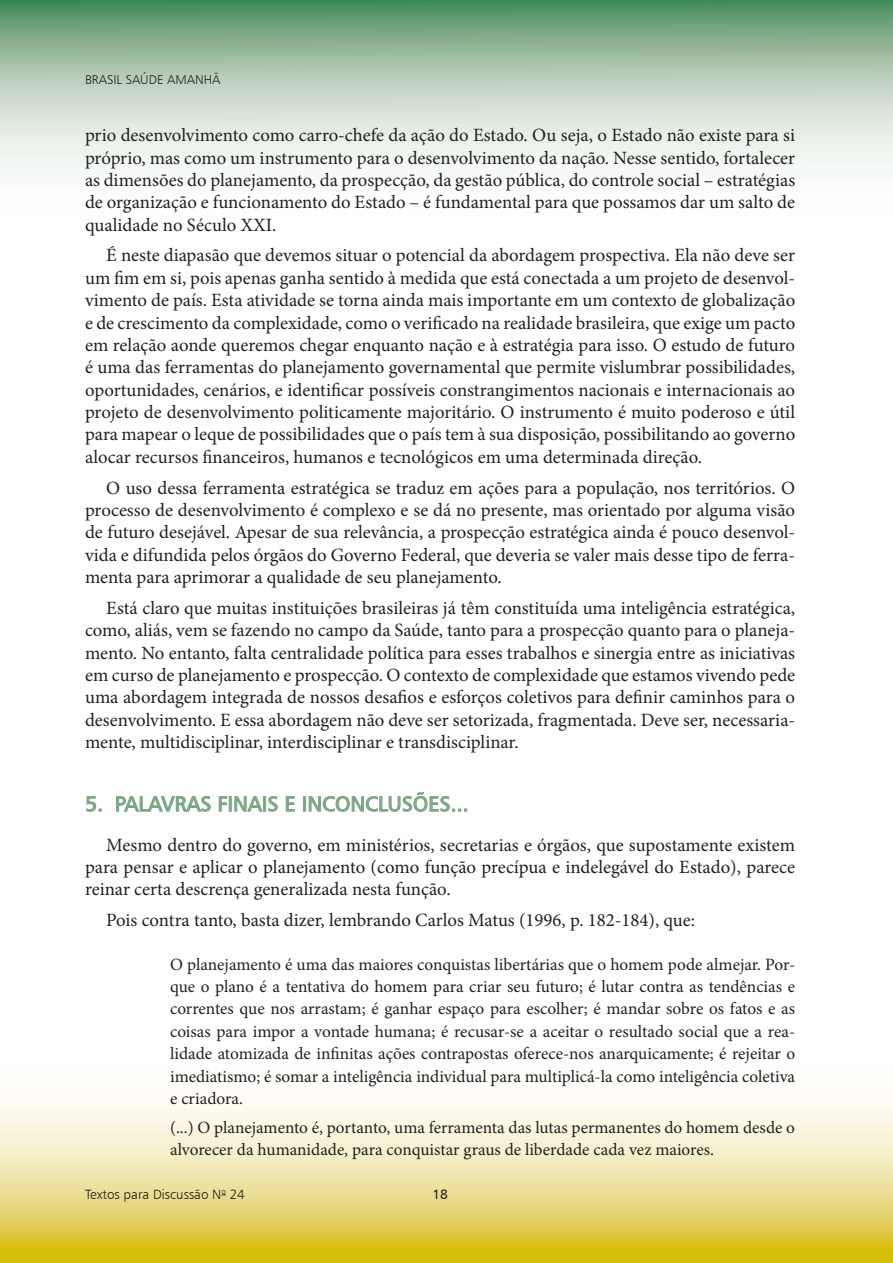
<style>
.page{position:relative;width:893px;height:1263px;background:#fff}
.page>*{position:absolute;margin:0;border:0;box-sizing:border-box;transform-origin:0 0}
.t1{font:21px "Humanist 777 BT Roman B";color:#7ba682}
.t2{font:18.75px/22.4px "Minion Pro";color:#231f20;text-align:justify}
.t3{font:17.25px/22.4px "Minion Pro";color:#231f20;text-align:justify}
.t4{font:13.5px "Humanist 777 BT Light B";color:#231f20}
.t5{font:13.5px "Humanist 777 BT Roman B";color:#231f20}
.t6{font:12.75px "Humanist 777 BT Light B";color:#231f20}
</style>
<div class="page">
<svg style="left:0;top:1099px;width:893px;height:164px;background:#ecdf95"></svg>
<svg style="left:0;top:0;width:893px;height:168px;background:#b2ccb6"></svg>
<svg style="left:86px;top:796px;width:15px;height:16px"></svg>
<svg style="left:116px;top:796px;width:95px;height:16px"></svg>
<svg style="left:219px;top:796px;width:8px;height:16px"></svg>
<div style="left:229px;top:796px;width:3px;height:15px;border:1px solid #7ba682"></div>
<svg style="left:234px;top:796px;width:44px;height:16px"></svg>
<svg style="left:286px;top:796px;width:9px;height:16px"></svg>
<div style="left:303px;top:796px;width:3px;height:15px;border:1px solid #7ba682"></div>
<svg style="left:309px;top:791px;width:158px;height:21px"></svg>
<p class="t6" style="left:85px;top:72px;width:137px">BRASIL SAÚDE AMANHÃ</p>
<p class="t2" style="left:85px;top:124px;width:712px">prio desenvolvimento como carro-chefe da ação do Estado. Ou seja, o Estado não existe para si próprio, mas como um instrumento para o desenvolvimento da nação. Nesse sentido, fortalecer as dimensões do planejamento, da prospecção, da gestão pública, do controle social – estratégias de organização e funcionamento do Estado – é fundamental para que possamos dar um salto de qualidade no Século XXI.</p>
<p class="t2" style="left:85px;top:244px;width:712px;text-indent:21px">É neste diapasão que devemos situar o potencial da abordagem prospectiva. Ela não deve ser um fim em si, pois apenas ganha sentido à medida que está conectada a um projeto de desenvol&shy;vimento de país. Esta atividade se torna ainda mais importante em um contexto de globalização e de crescimento da complexidade, como o verificado na realidade brasileira, que exige um pacto em relação aonde queremos chegar enquanto nação e à estratégia para isso. O estudo de futuro é uma das ferramentas do planejamento governamental que permite vislumbrar possibilidades, oportunidades, cenários, e identificar possíveis constrangimentos nacionais e internacionais ao projeto de desenvolvimento politicamente majoritário. O instrumento é muito poderoso e útil para mapear o leque de possibilidades que o país tem à sua disposição, possibilitando ao governo alocar recursos financeiros, humanos e tecnológicos em uma determinada direção.</p>
<p class="t2" style="left:85px;top:476px;width:712px;text-indent:21px">O uso dessa ferramenta estratégica se traduz em ações para a população, nos territórios. O processo de desenvolvimento é complexo e se dá no presente, mas orientado por alguma visão de futuro desejável. Apesar de sua relevância, a prospecção estratégica ainda é pouco desenvol&shy;vida e difundida pelos órgãos do Governo Federal, que deveria se valer mais desse tipo de ferra&shy;menta para aprimorar a qualidade de seu planejamento.</p>
<p class="t2" style="left:85px;top:597px;width:712px;text-indent:21px">Está claro que muitas instituições brasileiras já têm constituída uma inteligência estratégica, como, aliás, vem se fazendo no campo da Saúde, tanto para a prospecção quanto para o planeja&shy;mento. No entanto, falta centralidade política para esses trabalhos e sinergia entre as iniciativas em curso de planejamento e prospecção. O contexto de complexidade que estamos vivendo pede uma abordagem integrada de nossos desafios e esforços coletivos para definir caminhos para o desenvolvimento. E essa abordagem não deve ser setorizada, fragmentada. Deve ser, necessaria&shy;mente, multidisciplinar, interdisciplinar e transdisciplinar.</p>
<p class="t1" style="left:85px;top:791px;width:385px">5. PALAVRAS FINAIS E INCONCLUSÕES...</p>
<p class="t2" style="left:85px;top:833px;width:712px;text-indent:21px">Mesmo dentro do governo, em ministérios, secretarias e órgãos, que supostamente existem para pensar e aplicar o planejamento (como função precípua e indelegável do Estado), parece reinar certa descrença generalizada nesta função.</p>
<p class="t2" style="left:106px;top:909px;width:590px">Pois contra tanto, basta dizer, lembrando Carlos Matus (1996, p. 182-184), que:</p>
<p class="t3" style="left:170px;top:953px;width:627px">O planejamento é uma das maiores conquistas libertárias que o homem pode almejar. Por&shy;que o plano é a tentativa do homem para criar seu futuro; é lutar contra as tendências e correntes que nos arrastam; é ganhar espaço para escolher; é mandar sobre os fatos e as coisas para impor a vontade humana; é recusar-se a aceitar o resultado social que a rea&shy;lidade atomizada de infinitas ações contrapostas oferece-nos anarquicamente; é rejeitar o imediatismo; é somar a inteligência individual para multiplicá-la como inteligência coletiva e criadora.</p>
<p class="t3" style="left:170px;top:1116px;width:626px">(...) O planejamento é, portanto, uma ferramenta das lutas permanentes do homem desde o alvorecer da humanidade, para conquistar graus de liberdade cada vez maiores.</p>
<p class="t4" style="left:85px;top:1185px;width:161px">Textos para Discussão N<sup>o</sup> 24</p>
<p class="t5" style="left:432px;top:1185px;width:17px">18</p>
</div>
